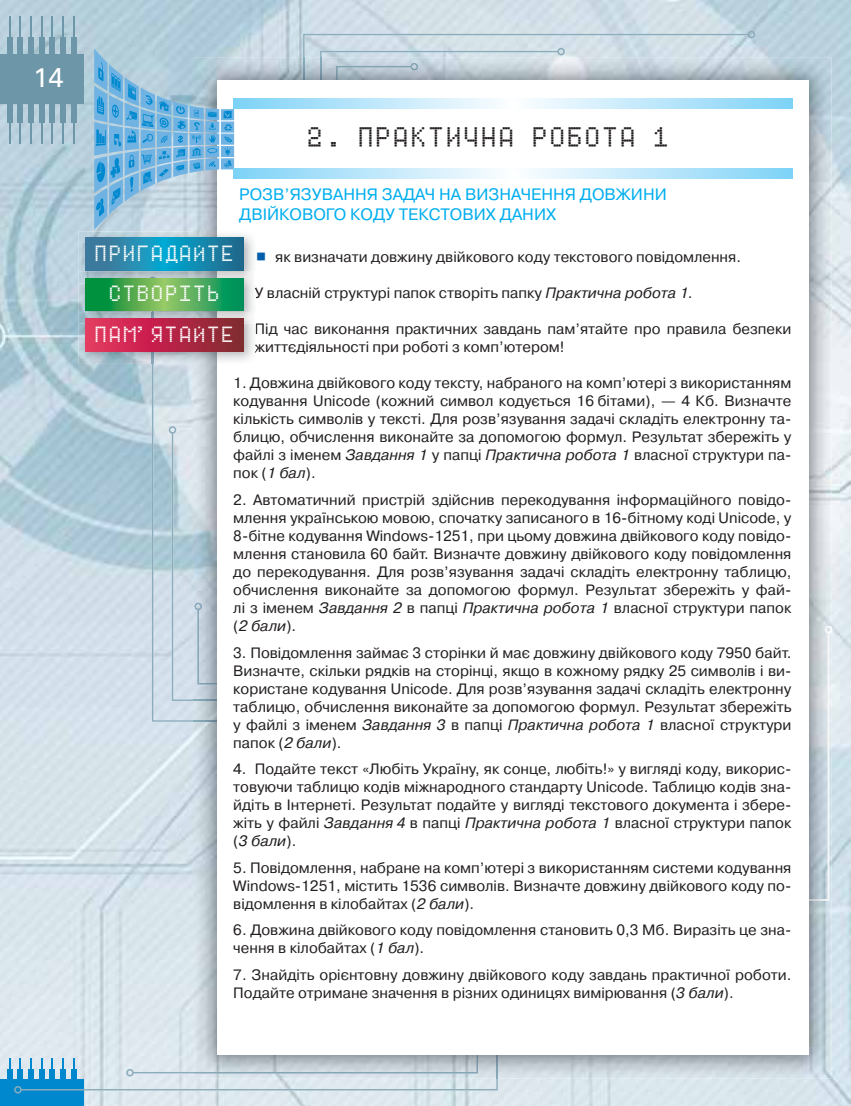
<style>
.page{position:relative;width:851px;height:1106px;background:#fff}
.page>*{position:absolute;margin:0;border:0;box-sizing:border-box;transform-origin:0 0}
.t1{font:27px "Univers C";color:#fff}
.t2{font:22.5px "Dotf 1";color:#221e1f}
.t3{font:18px "Dotf 1";color:#fff}
.t4{font:16.5px/19.8px "Pragmatica C";color:#00aeef}
.t5{font:15px/18px "Pragmatica C";color:#221e1f;text-align:justify}
.s1{font-style:italic}
</style>
<div class="page">
<img style="left:0;top:0;width:850px;height:1106px">
<div style="left:0;top:1079px;width:83px;height:27px;background:#0088ce"></div>
<div style="left:7px;top:1069px;width:5px;height:12px;background:#0088ce"></div>
<div style="left:0;top:54px;width:83px;height:50px;background:#6e96a9"></div>
<div style="left:7px;top:37px;width:5px;height:21px;background:#6e96a9"></div>
<svg style="left:9px;top:17px;width:1px;height:20px"></svg>
<div style="left:71px;top:102px;width:6px;height:21px;background:#6e96a9"></div>
<hr style="left:73px;top:119px;width:2px;height:24px;background:#6e96a9">
<div style="left:18px;top:37px;width:5px;height:21px;background:#6e96a9"></div>
<svg style="left:20px;top:17px;width:1px;height:20px"></svg>
<div style="left:60px;top:102px;width:6px;height:21px;background:#6e96a9"></div>
<hr style="left:62px;top:119px;width:2px;height:24px;background:#6e96a9">
<div style="left:28px;top:37px;width:6px;height:21px;background:#6e96a9"></div>
<hr style="left:30px;top:17px;width:2px;height:24px;background:#6e96a9">
<div style="left:50px;top:102px;width:5px;height:21px;background:#6e96a9"></div>
<svg style="left:52px;top:123px;width:1px;height:20px"></svg>
<div style="left:39px;top:37px;width:5px;height:21px;background:#6e96a9"></div>
<svg style="left:41px;top:17px;width:1px;height:20px"></svg>
<div style="left:39px;top:102px;width:5px;height:21px;background:#6e96a9"></div>
<svg style="left:41px;top:123px;width:1px;height:20px"></svg>
<div style="left:50px;top:37px;width:5px;height:21px;background:#6e96a9"></div>
<svg style="left:52px;top:17px;width:1px;height:20px"></svg>
<div style="left:28px;top:102px;width:6px;height:21px;background:#6e96a9"></div>
<hr style="left:30px;top:119px;width:2px;height:24px;background:#6e96a9">
<div style="left:60px;top:37px;width:6px;height:21px;background:#6e96a9"></div>
<hr style="left:62px;top:17px;width:2px;height:24px;background:#6e96a9">
<div style="left:18px;top:102px;width:5px;height:21px;background:#6e96a9"></div>
<svg style="left:20px;top:123px;width:1px;height:20px"></svg>
<div style="left:71px;top:37px;width:6px;height:21px;background:#6e96a9"></div>
<hr style="left:73px;top:17px;width:2px;height:24px;background:#6e96a9">
<div style="left:7px;top:102px;width:5px;height:21px;background:#6e96a9"></div>
<svg style="left:9px;top:123px;width:1px;height:20px"></svg>
<svg style="left:152px;top:364px;width:42px;height:357px;background:#c2d5e0"></svg>
<img style="left:234px;top:58px;width:597px;height:52px">
<img style="left:194px;top:230px;width:23px;height:42px">
<img style="left:779px;top:110px;width:52px;height:968px">
<img style="left:194px;top:721px;width:23px;height:310px">
<img style="left:497px;top:1054px;width:282px;height:24px">
<svg style="left:9px;top:1031px;width:488px;height:62px;background:#c2d5e0"></svg>
<svg style="left:303px;top:31px;width:452px;height:50px;background:#c5d2db"></svg>
<svg style="left:808px;top:626px;width:24px;height:274px;background:#c4cdd5"></svg>
<img style="left:194px;top:351px;width:23px;height:369px">
<svg style="left:169px;top:426px;width:48px;height:275px;background:#beced9"></svg>
<img style="left:194px;top:699px;width:23px;height:2px">
<svg style="left:194px;top:720px;width:23px;height:1px"></svg>
<div style="left:217px;top:81px;width:591px;height:973px;background:#fff"></div>
<img style="left:79px;top:231px;width:115px;height:133px">
<img style="left:217px;top:234px;width:39px;height:78px">
<svg style="left:85px;top:238px;width:158px;height:32px;background:#1d89ae"></svg>
<img style="left:194px;top:311px;width:23px;height:1px">
<svg style="left:255px;top:288px;width:1px;height:13px"></svg>
<img style="left:79px;top:272px;width:177px;height:11px">
<svg style="left:85px;top:278px;width:158px;height:33px;background:#3ea654"></svg>
<img style="left:152px;top:351px;width:1px;height:13px">
<img style="left:217px;top:324px;width:37px;height:37px">
<img style="left:79px;top:312px;width:173px;height:12px">
<svg style="left:149px;top:276px;width:7px;height:42px"></svg>
<div style="left:85px;top:318px;width:158px;height:33px;background:linear-gradient(to right,#ed2e62,#852430)"></div>
<svg style="left:94px;top:49px;width:140px;height:181px;background:#94c1de"></svg>
<svg style="left:233px;top:99px;width:559px;height:9px;background:#bde7fa"></svg>
<svg style="left:233px;top:169px;width:559px;height:9px;background:#bde7fa"></svg>
<h1 class="t1" style="left:33px;top:62px;width:32px">14</h1>
<h2 class="t2" style="left:306px;top:128px;width:365px">2. Практична робота 1</h2>
<p class="t4" style="left:239px;top:185px;width:429px">РОЗВ’ЯЗУВАННЯ ЗАДАЧ НА ВИЗНАЧЕННЯ ДОВЖИНИ<br>ДВІЙКОВОГО КОДУ ТЕКСТОВИХ ДАНИХ</p>
<p class="t3" style="left:94px;top:246px;width:142px">Пригадайте</p>
<p class="t3" style="left:108px;top:286px;width:114px">Створіть</p>
<p class="t3" style="left:94px;top:327px;width:142px">Пам’ятайте</p>
<p class="t5" style="left:275px;top:248px;width:467px">як визначати довжину двійкового коду текстового повідомлення.</p>
<p class="t5" style="left:254px;top:284px;width:440px">У власній структурі папок створіть папку <span class="s1">Практична робота 1.</span></p>
<p class="t5" style="left:254px;top:320px;width:538px">Під час виконання практичних завдань пам’ятайте про правила безпеки життєдіяльності при роботі з комп’ютером!</p>
<p class="t5" style="left:233px;top:374px;width:559px">1. Довжина двійкового коду тексту, набраного на комп’ютері з використанням кодування Unicode (кожний символ кодується 16 бітами), — 4 Кб. Визначте кількість символів у тексті. Для розв’язування задачі складіть електронну та&shy;блицю, обчислення виконайте за допомогою формул. Результат збережіть у файлі з іменем <span class="s1">Завдання 1</span> у папці <span class="s1">Практична робота 1</span> власної структури па&shy;пок (<span class="s1">1 бал</span>).</p>
<p class="t5" style="left:233px;top:491px;width:559px">2. Автоматичний пристрій здійснив перекодування інформаційного повідо&shy;млення українською мовою, спочатку записаного в 16-бітному коді Unicode, у 8-бітне кодування Windows-1251, при цьому довжина двійкового коду повідо&shy;млення становила 60 байт. Визначте довжину двійкового коду повідомлення до перекодування. Для розв’язування задачі складіть електронну таблицю, обчислення виконайте за допомогою формул. Результат збережіть у фай&shy;лі з іменем <span class="s1">Завдання 2</span> в папці <span class="s1">Практична робота 1</span> власної структури папок (<span class="s1">2 бали</span>).</p>
<p class="t5" style="left:233px;top:643px;width:559px">3. Повідомлення займає 3 сторінки й має довжину двійкового коду 7950 байт.<br>Визначте, скільки рядків на сторінці, якщо в кожному рядку 25 символів і ви&shy;користане кодування Unicode. Для розв’язування задачі складіть електронну таблицю, обчислення виконайте за допомогою формул. Результат збережіть у файлі з іменем <span class="s1">Завдання 3</span> в папці <span class="s1">Практична робота 1</span> власної структури папок (<span class="s1">2 бали</span>).</p>
<p class="t5" style="left:233px;top:760px;width:559px">4. Подайте текст «Любіть Україну, як сонце, любіть!» у вигляді коду, викорис&shy;товуючи таблицю кодів міжнародного стандарту Unicode. Таблицю кодів зна&shy;йдіть в Інтернеті. Результат подайте у вигляді текстового документа і збере&shy;жіть у файлі <span class="s1">Завдання 4</span> в папці <span class="s1">Практична робота 1</span> власної структури папок (<span class="s1">3 бали</span>).</p>
<p class="t5" style="left:233px;top:858px;width:559px">5. Повідомлення, набране на комп’ютері з використанням системи кодування Windows-1251, містить 1536 символів. Ви значте довжину двійкового коду по&shy;відомлення в кілобайтах (<span class="s1">2 бали</span>).</p>
<p class="t5" style="left:233px;top:921px;width:559px">6. Довжина двійкового коду повідомлення становить 0,3 Мб. Виразіть це зна&shy;чення в кілобайтах (<span class="s1">1 бал</span>).</p>
<p class="t5" style="left:233px;top:965px;width:559px">7. Знайдіть орієнтовну довжину двійкового коду завдань практичної роботи.<br>Подайте отримане значення в різних одиницях вимірювання (<span class="s1">3 бали</span>).</p>
</div>
